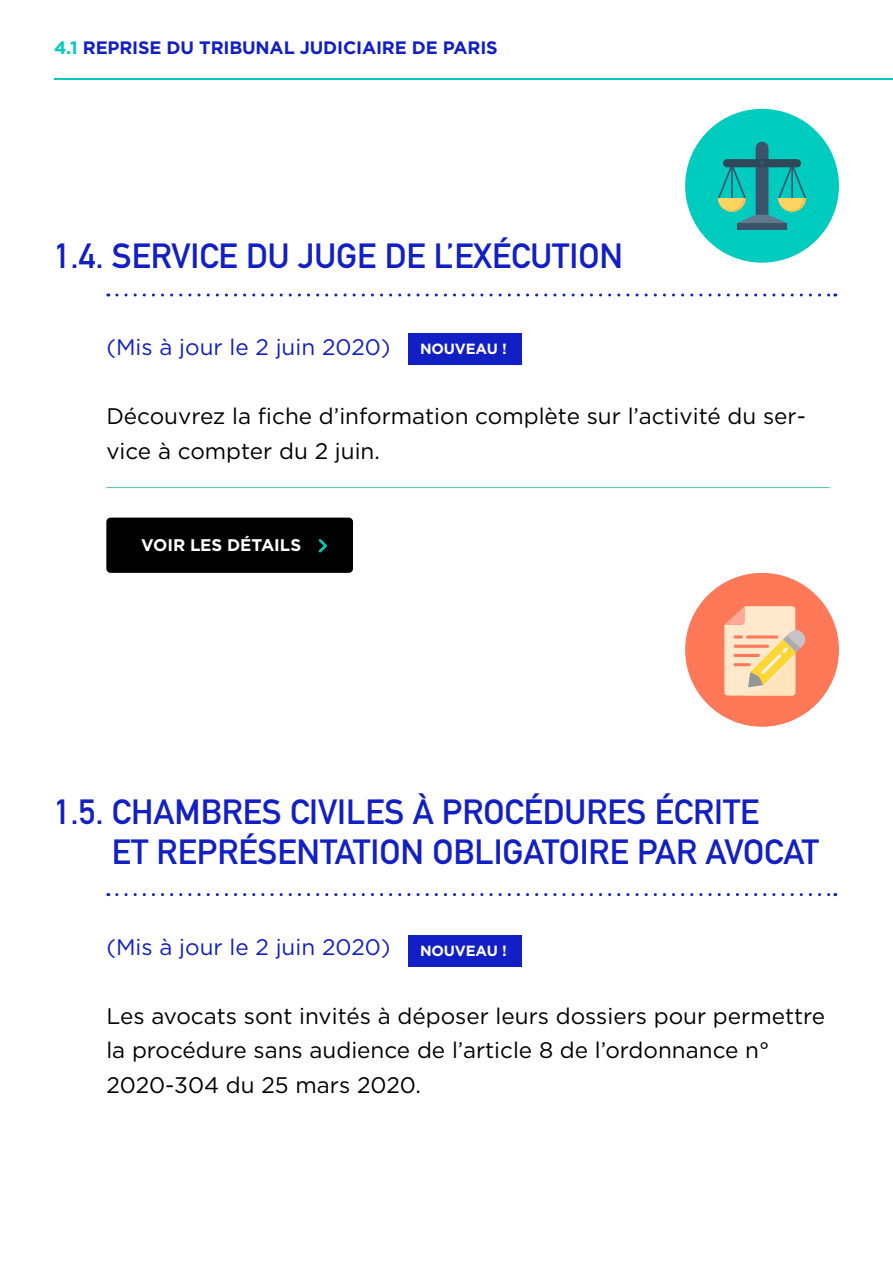
<style>
.page{position:relative;width:893px;height:1263px;background:#fff}
.page>*{position:absolute;margin:0;border:0;box-sizing:border-box;transform-origin:0 0}
.t1{font:700 34.5px/40.5px "DIN Alternate";color:#121fc4}
.t2{font:22.5px/34.5px "Gotham";color:#000}
.t3{font:22.5px "Gotham";color:#121fc4}
.t4{font:700 18px "Gotham";letter-spacing:-.01em;color:#121fc4}
.t5{font:700 16.8px "Gotham";color:#fff}
.t6{font:700 14.7px "Gotham";letter-spacing:-.01em;color:#fff}
.s1{color:#00cbbf}
</style>
<div class="page">
<svg style="left:117px;top:293px;width:719px;height:3px"></svg>
<svg style="left:117px;top:893px;width:719px;height:3px"></svg>
<div style="left:106px;top:518px;width:247px;height:55px;background:#000;border-radius:4px"></div>
<svg style="left:318px;top:539px;width:9px;height:14px"></svg>
<hr style="left:106px;top:487px;width:724px;height:1px;background:#45c4a1">
<hr style="left:54px;top:78px;width:839px;height:2px;background:#00cbbf">
<div style="left:685px;top:573px;width:154px;height:154px;background:#ff7857;border-radius:50%"></div>
<div style="left:685px;top:109px;width:154px;height:154px;background:#00cbbf;border-radius:50%"></div>
<svg style="left:718px;top:142px;width:88px;height:88px"></svg>
<svg style="left:724px;top:606px;width:82px;height:89px"></svg>
<div style="left:408px;top:333px;width:114px;height:32px;background:#121fc4"></div>
<div style="left:408px;top:935px;width:114px;height:32px;background:#121fc4"></div>
<p class="t4" style="left:54px;top:35px;width:445px"><span class="s1">4.1</span> REPRISE DU TRIBUNAL JUDICIAIRE DE PARIS</p>
<h1 class="t1" style="left:54px;top:233px;width:570px">1.4. SERVICE DU JUGE DE L’EXÉCUTION</h1>
<p class="t3" style="left:106px;top:333px;width:286px">(Mis à jour le 2 juin 2020)</p>
<p class="t6" style="left:420px;top:339px;width:88px">NOUVEAU !</p>
<p class="t2" style="left:106px;top:398px;width:701px">Découvrez la fiche d’information complète sur l’activité du ser&shy;vice à compter du 2 juin.</p>
<p class="t5" style="left:141px;top:534px;width:161px">VOIR LES DÉTAILS</p>
<h1 class="t1" style="left:112px;top:789px;width:709px;text-indent:-58px">1.5. CHAMBRES CIVILES À PROCÉDURES ÉCRITE<br>ET REPRÉSENTATION OBLIGATOIRE PAR AVOCAT</h1>
<p class="t3" style="left:106px;top:932px;width:286px">(Mis à jour le 2 juin 2020)</p>
<p class="t6" style="left:420px;top:940px;width:88px">NOUVEAU !</p>
<p class="t2" style="left:106px;top:998px;width:720px">Les avocats sont invités à déposer leurs dossiers pour permettre la procédure sans audience de l’article 8 de l’ordonnance n°<br>2020-304 du 25 mars 2020.</p>
</div>
